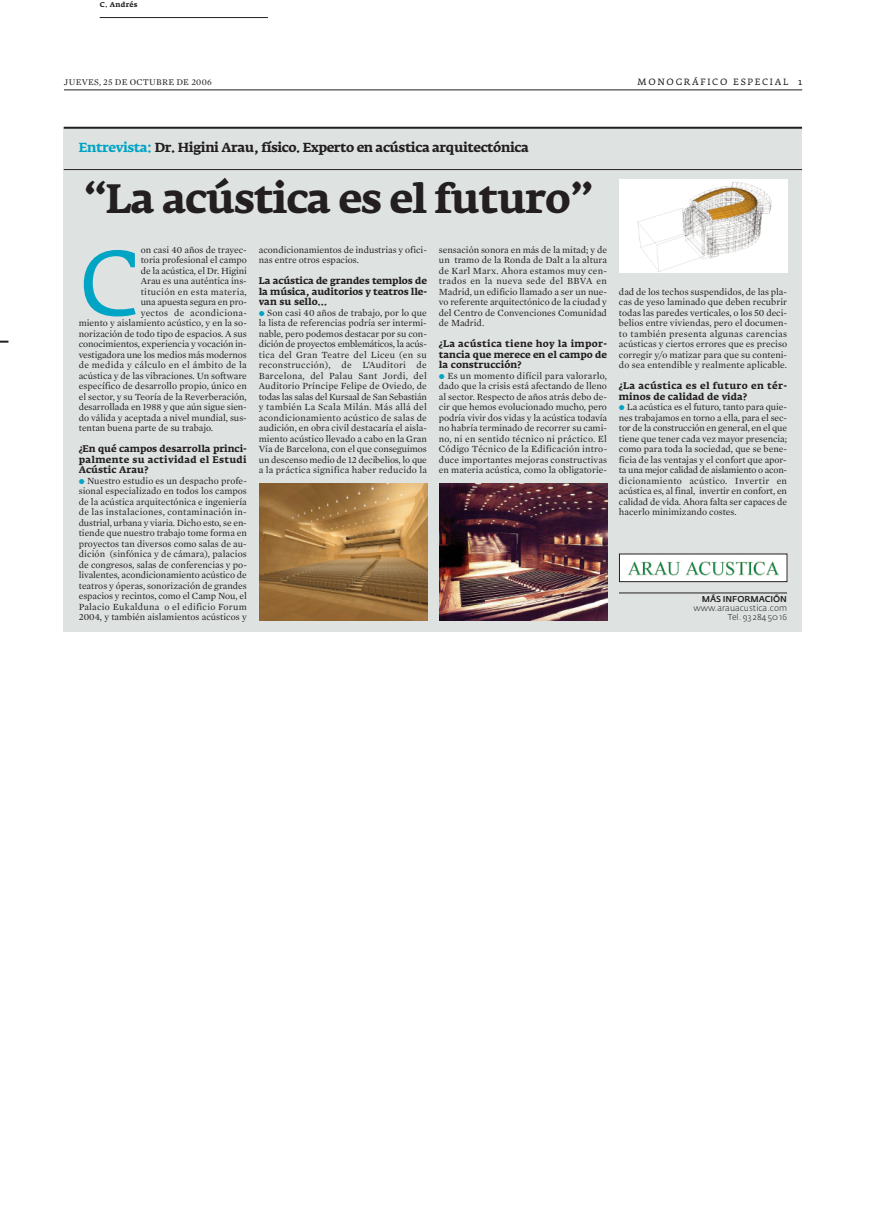
<style>
.page{position:relative;width:876px;height:1219px;background:#fff}
.page>*{position:absolute;margin:0;border:0;box-sizing:border-box;transform-origin:0 0}
.t1{font:91.5px "Fedra Serif A";color:#00a4c4}
.t2{font:700 40.6px "Fedra Serif A";letter-spacing:-.035em;color:#231f20}
.t3{font:700 13px "Fedra Serif A";letter-spacing:-.035em;color:#231f20}
.t4{font:9.6px/10.5px "Mercury Text";color:#231f20;text-align:justify}
.t5{font:9.6px "Mercury Text";letter-spacing:.03em;color:#231f20}
.t6{font:9.6px "Mercury Text";letter-spacing:-.02em;color:#231f20}
.t7{font:700 9.5px/10.5px "Fedra Serif A";color:#231f20;text-align:justify}
.t8{font:700 9.5px/10.5px "Fedra Serif A";letter-spacing:.035em;color:#231f20}
.t9{font:9px "Mercury Text";letter-spacing:.03em;color:#231f20}
.t10{font:9px "Fedra Serif A Book SC";letter-spacing:.19em;color:#231f20}
.t11{font:300 8.5px/9px "Fedra Sans";color:#231f20;text-align:right}
.t12{font:500 8.5px "Fedra Sans";color:#231f20}
.t13{font:700 7px "Fedra Serif A";letter-spacing:.035em;color:#231f20}
.s1{color:#00a4c4}
</style>
<div class="page">
<hr style="left:100px;top:17px;width:168px;height:1px;background:#231f20">
<hr style="left:64px;top:90px;width:738px;height:1px;background:#231f20">
<div style="left:64px;top:128px;width:738px;height:503px;background:#dee3e1"></div>
<svg style="left:0;top:341px;width:9px;height:2px"></svg>
<hr style="left:64px;top:127px;width:738px;height:2px;background:#231f20">
<img style="left:439px;top:484px;width:168px;height:136px">
<hr style="left:619px;top:593px;width:168px;height:1px;background:#231f20">
<hr style="left:64px;top:169px;width:738px;height:1px;background:#231f20">
<img style="left:259px;top:484px;width:168px;height:136px">
<img style="left:619px;top:179px;width:168px;height:93px">
<img style="left:621px;top:556px;width:164px;height:24px">
<div style="left:619px;top:554px;width:168px;height:28px;border:1px solid #231f20"></div>
<p class="t13" style="left:100px;top:2px;width:39px">C. Andrés</p>
<p class="t9" style="left:64px;top:76px;width:149px">JUEVES, 25 DE OCTUBRE DE 2006</p>
<p class="t10" style="left:637px;top:78px;width:166px">MONOGRÁFICO ESPECIAL 1</p>
<h3 class="t3" style="left:79px;top:143px;width:451px"><span class="s1">Entrevista:</span> Dr. Higini Arau, físico. Experto en acústica arquitectónica</h3>
<h2 class="t2" style="left:83px;top:184px;width:512px">“La acústica es el futuro”</h2>
<h1 class="t1" style="left:79px;top:251px;width:63px">C</h1>
<p class="t4" style="left:141px;top:244px;width:107px">on casi 40 años de trayec-</p>
<p class="t4" style="left:141px;top:255px;width:108px">toria profesional el campo</p>
<p class="t4" style="left:141px;top:265px;width:108px">de la acústica, el Dr. Higini</p>
<p class="t4" style="left:141px;top:276px;width:108px">Arau es una auténtica ins-</p>
<p class="t5" style="left:141px;top:286px;width:108px">titución en esta materia,</p>
<p class="t6" style="left:141px;top:296px;width:108px">una apuesta segura en pro-</p>
<p class="t5" style="left:141px;top:307px;width:108px">yectos de acondiciona-</p>
<p class="t4" style="left:79px;top:318px;width:170px">miento y aislamiento acústico, y en la so-</p>
<p class="t4" style="left:79px;top:328px;width:170px">norización de todo tipo de espacios. A sus</p>
<p class="t4" style="left:79px;top:339px;width:170px">conocimientos, experiencia y vocación in-</p>
<p class="t4" style="left:79px;top:349px;width:170px">vestigadora une los medios más modernos</p>
<p class="t5" style="left:79px;top:359px;width:170px">de medida y cálculo en el ámbito de la</p>
<p class="t4" style="left:79px;top:370px;width:170px">acústica y de las vibraciones. Un software</p>
<p class="t4" style="left:79px;top:381px;width:170px">específico de desarrollo propio, único en</p>
<p class="t4" style="left:79px;top:391px;width:170px">el sector, y su Teoría de la Reverberación,</p>
<p class="t4" style="left:79px;top:402px;width:170px">desarrollada en 1988 y que aún sigue sien-</p>
<p class="t4" style="left:79px;top:412px;width:170px">do válida y aceptada a nivel mundial, sus-</p>
<p class="t4" style="left:79px;top:423px;width:136px">tentan buena parte de su trabajo.</p>
<p class="t7" style="left:79px;top:445px;width:170px">¿En qué campos desarrolla princi&shy;palmente su actividad el Estudi Acústic Arau?</p>
<p class="t4" style="left:79px;top:475px;width:170px"><span class="s1">•</span> Nuestro estudio es un despacho profe&shy;sional especializado en todos los campos de la acústica arquitectónica e ingeniería de las instalaciones, contaminación in&shy;dustrial, urbana y viaria. Dicho esto, se en&shy;tiende que nuestro trabajo tome forma en proyectos tan diversos como salas de au&shy;dición (sinfónica y de cámara), palacios de congresos, salas de conferencias y po&shy;livalentes, acondicionamiento acústico de teatros y óperas, sonorización de grandes espacios y recintos, como el Camp Nou, el Palacio Eukalduna o el edificio Forum 2004, y también aislamientos acústicos y</p>
<p class="t4" style="left:259px;top:244px;width:170px">acondicionamientos de industrias y ofici&shy;nas entre otros espacios.</p>
<p class="t7" style="left:259px;top:277px;width:170px">La acústica de grandes templos de la música, auditorios y teatros lle&shy;van su sello…</p>
<p class="t4" style="left:259px;top:307px;width:170px"><span class="s1">•</span> Son casi 40 años de trabajo, por lo que la lista de referencias podría ser intermi&shy;nable, pero podemos destacar por su con&shy;dición de proyectos emblemáticos, la acús&shy;tica del Gran Teatre del Liceu (en su reconstrucción), de L’Auditori de Barcelona, del Palau Sant Jordi, del Auditorio Príncipe Felipe de Oviedo, de todas las salas del Kursaal de San Sebastián y también La Scala Milán. Más allá del acondicionamiento acústico de salas de audición, en obra civil destacaría el aisla&shy;miento acústico llevado a cabo en la Gran Vía de Barcelona, con el que conseguimos un descenso medio de 12 decibelios, lo que a la práctica significa haber reducido la</p>
<p class="t4" style="left:439px;top:244px;width:170px">sensación sonora en más de la mitad; y de un tramo de la Ronda de Dalt a la altura de Karl Marx. Ahora estamos muy cen&shy;trados en la nueva sede del BBVA en Madrid, un edificio llamado a ser un nue&shy;vo referente arquitectónico de la ciudad y del Centro de Convenciones Comunidad de Madrid.</p>
<p class="t7" style="left:439px;top:340px;width:170px">¿La acústica tiene hoy la impor&shy;tancia que merece en el campo de la construcción?</p>
<p class="t4" style="left:439px;top:370px;width:170px"><span class="s1">•</span> Es un momento difícil para valorarlo, dado que la crisis está afectando de lleno al sector. Respecto de años atrás debo de&shy;cir que hemos evolucionado mucho, pero podría vivir dos vidas y la acústica todavía no habría terminado de recorrer su cami&shy;no, ni en sentido técnico ni práctico. El Código Técnico de la Edificación intro&shy;duce importantes mejoras constructivas en materia acústica, como la obligatorie-</p>
<p class="t4" style="left:619px;top:286px;width:170px">dad de los techos suspendidos, de las pla&shy;cas de yeso laminado que deben recubrir todas las paredes verticales, o los 50 deci&shy;belios entre viviendas, pero el documen&shy;to también presenta algunas carencias acústicas y ciertos errores que es preciso corregir y/o matizar para que su conteni&shy;do sea entendible y realmente aplicable.</p>
<p class="t8" style="left:619px;top:382px;width:170px">¿La acústica es el futuro en tér&shy;minos de calidad de vida?</p>
<p class="t4" style="left:619px;top:402px;width:170px"><span class="s1">•</span> La acústica es el futuro, tanto para quie&shy;nes trabajamos en torno a ella, para el sec&shy;tor de la construcción en general, en el que tiene que tener cada vez mayor presencia; como para toda la sociedad, que se bene&shy;ficia de las ventajas y el confort que apor&shy;ta una mejor calidad de aislamiento o acon&shy;dicionamiento acústico. Invertir en acústica es, al final, invertir en confort, en calidad de vida. Ahora falta ser capaces de hacerlo minimizando costes.</p>
<p class="t12" style="left:702px;top:596px;width:87px">MÁS INFORMACIÓN</p>
<p class="t11" style="left:693px;top:604px;width:95px">www.arauacustica.com<br>Tel. 93 284 50 16</p>
</div>
